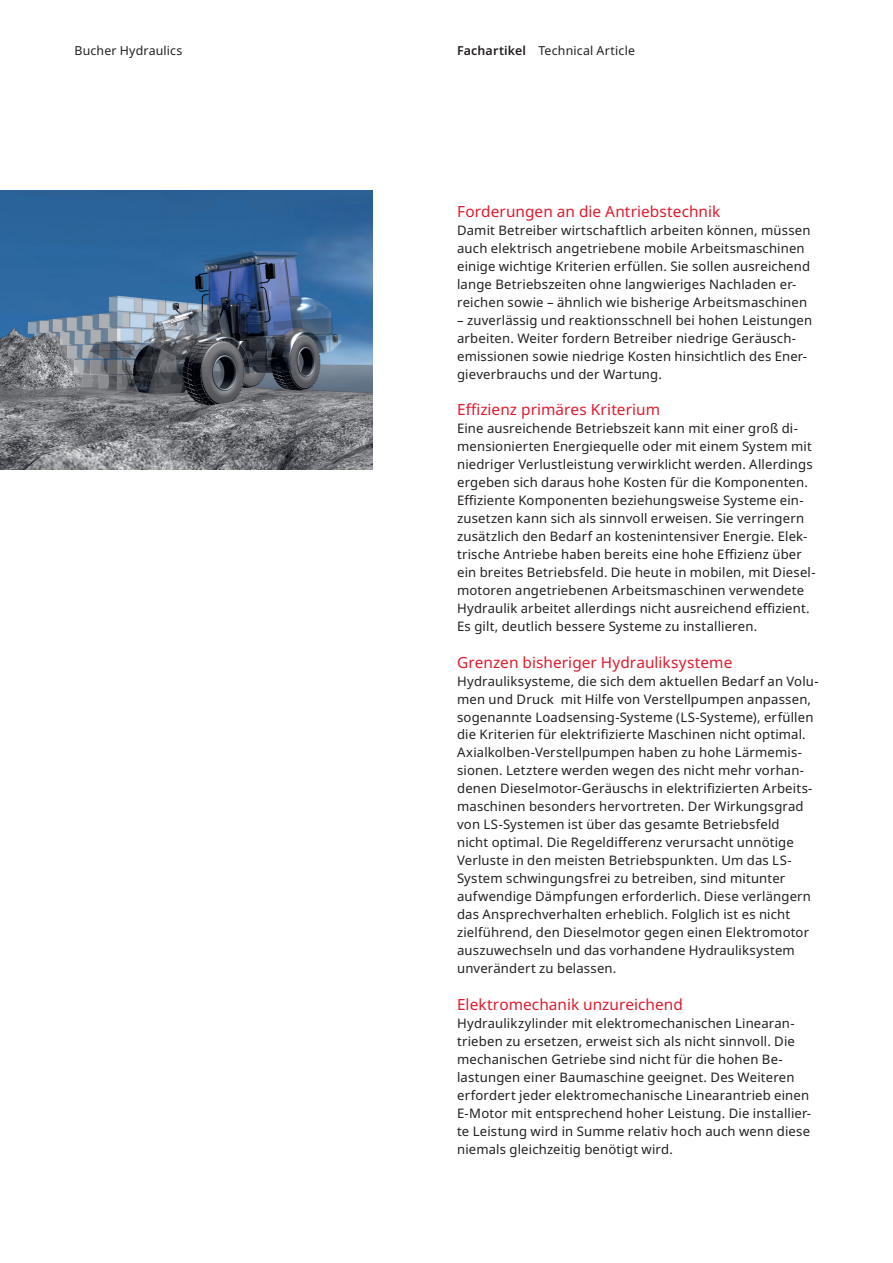
<style>
.page{position:relative;width:893px;height:1263px;background:#fff}
.page>*{position:absolute;margin:0;border:0;box-sizing:border-box;transform-origin:0 0}
.t1{font:15.3px "Noto Sans";letter-spacing:.005em;color:#e2192b}
.t2{font:13.2px/18px "Noto Sans";letter-spacing:.01em;color:#231f20}
.t3{font:12.3px "Noto Sans";letter-spacing:.015em;color:#231f20}
.s1{font-weight:600}
</style>
<div class="page">
<img style="left:0;top:190px;width:372px;height:279px">
<p class="t3" style="left:74px;top:42px;width:110px">Bucher Hydraulics</p>
<p class="t3" style="left:457px;top:42px;width:179px"><span class="s1">Fachartikel</span> Technical Article</p>
<p class="t1" style="left:457px;top:201px;width:265px">Forderungen an die Antriebstechnik</p>
<p class="t2" style="left:457px;top:222px;width:355px">Damit Betreiber wirtschaftlich arbeiten können, müssen auch elektrisch angetriebene mobile Arbeitsmaschinen einige wichtige Kriterien erfüllen. Sie sollen ausreichend lange Betriebszeiten ohne langwieriges Nachladen er&shy;reichen sowie – ähnlich wie bisherige Arbeitsmaschinen</p>
<p class="t2" style="left:457px;top:312px;width:357px">– zuverlässig und reaktionsschnell bei hohen Leistungen arbeiten. Weiter fordern Betreiber niedrige Geräusch&shy;emissionen sowie niedrige Kosten hinsichtlich des Ener&shy;gieverbrauchs und der Wartung.</p>
<p class="t1" style="left:457px;top:399px;width:204px">Effizienz primäres Kriterium</p>
<p class="t2" style="left:457px;top:420px;width:360px">Eine ausreichende Betriebszeit kann mit einer groß di&shy;mensionierten Energiequelle oder mit einem System mit niedriger Verlustleistung verwirklicht werden. Allerdings ergeben sich daraus hohe Kosten für die Komponenten.<br>Effiziente Komponenten beziehungsweise Systeme ein&shy;zusetzen kann sich als sinnvoll erweisen. Sie verringern zusätzlich den Bedarf an kostenintensiver Energie. Elek&shy;trische Antriebe haben bereits eine hohe Effizienz über ein breites Betriebsfeld. Die heute in mobilen, mit Diesel&shy;motoren angetriebenen Arbeitsmaschinen verwendete Hydraulik arbeitet allerdings nicht ausreichend effizient.<br>Es gilt, deutlich bessere Systeme zu installieren.</p>
<p class="t1" style="left:457px;top:651px;width:277px">Grenzen bisheriger Hydrauliksysteme</p>
<p class="t2" style="left:457px;top:672px;width:363px">Hydrauliksysteme, die sich dem aktuellen Bedarf an Volu&shy;men und Druck mit Hilfe von Verstellpumpen anpassen, sogenannte Loadsensing-Systeme (LS-Systeme), erfüllen die Kriterien für elektrifizierte Maschinen nicht optimal.<br>Axialkolben-Verstellpumpen haben zu hohe Lärmemis&shy;sionen. Letztere werden wegen des nicht mehr vorhan&shy;denen Dieselmotor-Geräuschs in elektrifizierten Arbeits&shy;maschinen besonders hervortreten. Der Wirkungsgrad von LS-Systemen ist über das gesamte Betriebsfeld<br>nicht optimal. Die Regeldifferenz verursacht unnötige Verluste in den meisten Betriebspunkten. Um das LS-System schwingungsfrei zu betreiben, sind mitunter aufwendige Dämpfungen erforderlich. Diese verlängern das Ansprechverhalten erheblich. Folglich ist es nicht zielführend, den Dieselmotor gegen einen Elektromotor auszuwechseln und das vorhandene Hydrauliksystem unverändert zu belassen.</p>
<p class="t1" style="left:457px;top:993px;width:227px">Elektromechanik unzureichend</p>
<p class="t2" style="left:457px;top:1014px;width:355px">Hydraulikzylinder mit elektromechanischen Linearan&shy;trieben zu ersetzen, erweist sich als nicht sinnvoll. Die mechanischen Getriebe sind nicht für die hohen Be&shy;lastungen einer Baumaschine geeignet. Des Weiteren erfordert jeder elektromechanische Linearantrieb einen E-Motor mit entsprechend hoher Leistung. Die installier&shy;te Leistung wird in Summe relativ hoch auch wenn diese niemals gleichzeitig benötigt wird.</p>
</div>
